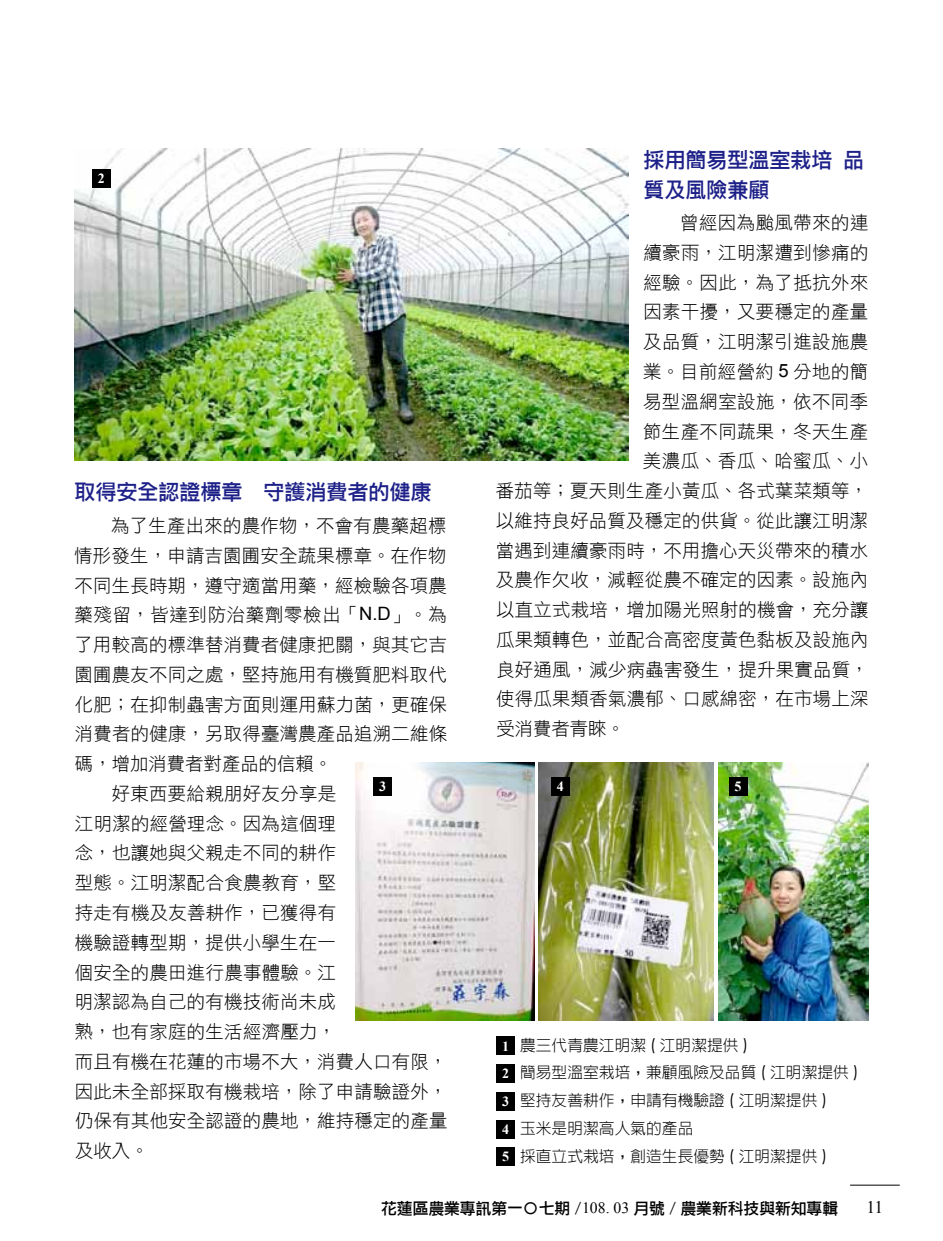
<style>
.page{position:relative;width:943px;height:1241px;background:#fff}
.page>*{position:absolute;margin:0;border:0;box-sizing:border-box;transform-origin:0 0}
.t1{font:21px/29.8px "DF Li Hei Md WIN BF";color:#1d2088}
.t2{font:18.38px "DF Hei W3 WIN BF";letter-spacing:.015em;color:#000}
.t3{font:18.38px "DF Hei W3 WIN BF";letter-spacing:.04em;color:#000}
.t4{font:17.5px "Times New Roman";color:#000}
.t5{font:300 15.75px/27.7px "Lin Gothic";color:#000}
.t6{font:15.75px "DF Li Hei Md WIN BF";color:#000}
.t7{font:700 14px "Times New Roman";color:#fff}
.s1{font-family:"Arial"}
.s2{font-family:"Times New Roman";font-weight:700;font-size:14px;color:#fff}
.s3{font-family:"Century Gothic";font-weight:400}
.s4{font-family:"Times New Roman"}
</style>
<div class="page">
<div style="left:496px;top:1036px;width:19px;height:19px;background:#000"></div>
<div style="left:496px;top:1063px;width:19px;height:19px;background:#000"></div>
<div style="left:496px;top:1091px;width:19px;height:19px;background:#000"></div>
<div style="left:496px;top:1119px;width:19px;height:19px;background:#000"></div>
<div style="left:496px;top:1147px;width:19px;height:18px;background:#000"></div>
<img style="left:74px;top:149px;width:554px;height:311px">
<img style="left:355px;top:762px;width:179px;height:258px">
<img style="left:539px;top:762px;width:174px;height:258px">
<img style="left:719px;top:762px;width:149px;height:258px">
<div style="left:92px;top:169px;width:19px;height:19px;background:#000"></div>
<div style="left:373px;top:777px;width:19px;height:19px;background:#000"></div>
<div style="left:551px;top:777px;width:18px;height:19px;background:#000"></div>
<div style="left:728px;top:777px;width:19px;height:19px;background:#000"></div>
<hr style="left:850px;top:1184px;width:49px;height:1px;background:#000">
<p class="t1" style="left:643px;top:144px;width:222px">採用簡易型溫室栽培 品質及風險兼顧</p>
<p class="t2" style="left:680px;top:213px;width:190px">曾經因為颱風帶來的連</p>
<p class="t2" style="left:643px;top:243px;width:226px">續豪雨，江明潔遭到慘痛的</p>
<p class="t2" style="left:643px;top:273px;width:226px">經驗。因此，為了抵抗外來</p>
<p class="t2" style="left:643px;top:303px;width:226px">因素干擾，又要穩定的產量</p>
<p class="t2" style="left:643px;top:332px;width:226px">及品質，江明潔引進設施農</p>
<p class="t2" style="left:643px;top:362px;width:226px">業。目前經營約 <span class="s1">5</span> 分地的簡</p>
<p class="t2" style="left:643px;top:392px;width:226px">易型溫網室設施，依不同季</p>
<p class="t2" style="left:643px;top:422px;width:226px">節生產不同蔬果，冬天生產</p>
<p class="t2" style="left:643px;top:451px;width:227px">美濃瓜、香瓜、哈蜜瓜、小</p>
<p class="t2" style="left:496px;top:481px;width:373px">番茄等；夏天則生產小黃瓜、各式葉菜類等，</p>
<p class="t2" style="left:496px;top:511px;width:374px">以維持良好品質及穩定的供貨。從此讓江明潔</p>
<p class="t2" style="left:496px;top:541px;width:374px">當遇到連續豪雨時，不用擔心天災帶來的積水</p>
<p class="t2" style="left:496px;top:570px;width:374px">及農作欠收，減輕從農不確定的因素。設施內</p>
<p class="t2" style="left:496px;top:600px;width:374px">以直立式栽培，增加陽光照射的機會，充分讓</p>
<p class="t2" style="left:496px;top:630px;width:374px">瓜果類轉色，並配合高密度黃色黏板及設施內</p>
<p class="t2" style="left:496px;top:660px;width:373px">良好通風，減少病蟲害發生，提升果實品質，</p>
<p class="t2" style="left:496px;top:689px;width:374px">使得瓜果類香氣濃郁、口感綿密，在市場上深</p>
<p class="t2" style="left:496px;top:719px;width:130px">受消費者青睞。</p>
<p class="t7" style="left:98px;top:168px;width:8px">2</p>
<p class="t1" style="left:74px;top:477px;width:358px">取得安全認證標章 守護消費者的健康</p>
<p class="t2" style="left:111px;top:516px;width:337px">為了生產出來的農作物，不會有農藥超標</p>
<p class="t2" style="left:74px;top:546px;width:374px">情形發生，申請吉園圃安全蔬果標章。在作物</p>
<p class="t2" style="left:74px;top:575px;width:374px">不同生長時期，遵守適當用藥，經檢驗各項農</p>
<p class="t3" style="left:75px;top:605px;width:373px">藥殘留，皆達到防治藥劑零檢出「<span class="s1">N.D</span>」。為</p>
<p class="t2" style="left:75px;top:635px;width:374px">了用較高的標準替消費者健康把關，與其它吉</p>
<p class="t2" style="left:75px;top:665px;width:374px">園圃農友不同之處，堅持施用有機質肥料取代</p>
<p class="t2" style="left:75px;top:694px;width:374px">化肥；在抑制蟲害方面則運用蘇力菌，更確保</p>
<p class="t2" style="left:75px;top:724px;width:374px">消費者的健康，另取得臺灣農產品追溯二維條</p>
<p class="t2" style="left:75px;top:754px;width:259px">碼，增加消費者對產品的信賴。</p>
<p class="t2" style="left:112px;top:784px;width:226px">好東西要給親朋好友分享是</p>
<p class="t2" style="left:75px;top:813px;width:262px">江明潔的經營理念。因為這個理</p>
<p class="t2" style="left:75px;top:843px;width:262px">念，也讓她與父親走不同的耕作</p>
<p class="t2" style="left:75px;top:873px;width:263px">型態。江明潔配合食農教育，堅</p>
<p class="t2" style="left:75px;top:903px;width:262px">持走有機及友善耕作，已獲得有</p>
<p class="t2" style="left:75px;top:932px;width:262px">機驗證轉型期，提供小學生在一</p>
<p class="t2" style="left:75px;top:962px;width:262px">個安全的農田進行農事體驗。江</p>
<p class="t2" style="left:75px;top:992px;width:263px">明潔認為自己的有機技術尚未成</p>
<p class="t2" style="left:75px;top:1022px;width:263px">熟，也有家庭的生活經濟壓力，</p>
<p class="t2" style="left:75px;top:1051px;width:374px">而且有機在花蓮的市場不大，消費人口有限，</p>
<p class="t2" style="left:75px;top:1081px;width:374px">因此未全部採取有機栽培，除了申請驗證外，</p>
<p class="t2" style="left:75px;top:1111px;width:374px">仍保有其他安全認證的農地，維持穩定的產量</p>
<p class="t2" style="left:75px;top:1141px;width:75px">及收入。</p>
<p class="t7" style="left:379px;top:777px;width:8px">3</p>
<p class="t7" style="left:557px;top:777px;width:8px">4</p>
<p class="t7" style="left:734px;top:777px;width:8px">5</p>
<p class="t5" style="left:502px;top:1030px;width:358px"><span class="s2">1</span> 農三代青農江明潔 <span class="s3">(</span> 江明潔提供 <span class="s3">)<br></span><span class="s2">2</span> 簡易型溫室栽培，兼顧風險及品質 <span class="s3">(</span> 江明潔提供 <span class="s3">)<br></span><span class="s2">3</span> 堅持友善耕作，申請有機驗證 <span class="s3">(</span> 江明潔提供 <span class="s3">)<br></span><span class="s2">4</span> 玉米是明潔高人氣的產品<br><span class="s2">5</span> 採直立式栽培，創造生長優勢 <span class="s3">(</span> 江明潔提供 <span class="s3">)</span></p>
<p class="t6" style="left:381px;top:1199px;width:458px">花蓮區農業專訊第一○七期 /<span class="s4">108. 03</span> 月號 / 農業新科技與新知專輯</p>
<p class="t4" style="left:866px;top:1195px;width:18px">11</p>
</div>
